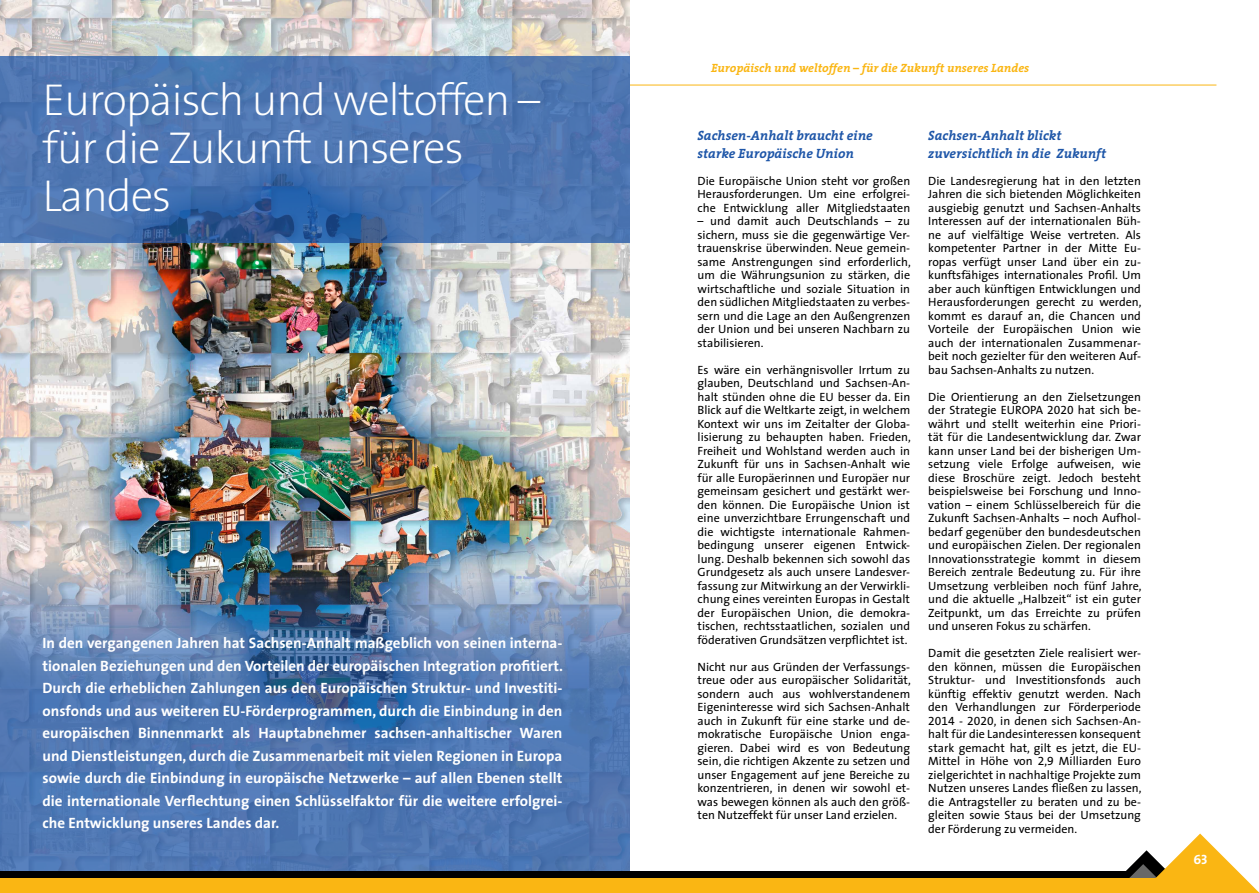
<style>
.page{position:relative;width:1259px;height:893px;background:#fff}
.page>*{position:absolute;margin:0;border:0;box-sizing:border-box;transform-origin:0 0}
.t1{font:200 45px/48px "The Sans";letter-spacing:-.03em;color:#fff}
.t2{font:700 15px/22.5px "The Sans";color:#fff;text-align:justify}
.t3{font:italic 700 13.5px/18px "The Serif";color:#1e56a8}
.t4{font:13.5px "The Sans Bold Caps";color:#fff}
.t5{font:12px/13.5px "The Sans";color:#000;text-align:justify}
.t6{font:italic 700 12px "The Serif";color:#fab613}
.s1{font-family:"The Sans Expert"}
</style>
<div class="page">
<hr style="left:43px;top:85px;width:1173px;height:1px;background:#fab613">
<img style="left:0;top:0;width:629px;height:567px">
<svg style="left:0;top:56px;width:629px;height:187px;background:#4a73b0"></svg>
<img style="left:0;top:567px;width:629px;height:304px">
<div style="left:0;top:871px;width:1221px;height:22px;background:#000"></div>
<svg style="left:1126px;top:833px;width:133px;height:60px"></svg>
<div style="left:0;top:878px;width:1221px;height:15px;background:#fab613"></div>
<h1 class="t1" style="left:43px;top:74px;width:499px">Europäisch und weltoffen – für die Zukunft unseres<br>Landes</h1>
<p class="t2" style="left:43px;top:631px;width:522px">In den vergangenen Jahren hat Sachsen-Anhalt maßgeblich von seinen interna&shy;tionalen Beziehungen und den Vorteilen der europäischen Integration profitiert.<br>Durch die erheblichen Zahlungen aus den Europäischen Struktur- und Investiti&shy;onsfonds und aus weiteren EU-Förderprogrammen, durch die Einbindung in den europäischen Binnenmarkt als Hauptabnehmer sachsen-anhaltischer Waren und Dienstleistungen, durch die Zusammenarbeit mit vielen Regionen in Europa sowie durch die Einbindung in europäische Netzwerke – auf allen Ebenen stellt die internationale Verflechtung einen Schlüsselfaktor für die weitere erfolgrei&shy;che Entwicklung unseres Landes dar.</p>
<p class="t6" style="left:711px;top:58px;width:319px">Europäisch und weltoffen – für die Zukunft unseres Landes</p>
<p class="t3" style="left:697px;top:126px;width:177px">Sachsen-Anhalt braucht eine starke Europäische Union</p>
<p class="t5" style="left:697px;top:173px;width:214px">Die Europäische U nion steht vor großen Herausforderungen. U m eine erfolgrei&shy;che Entwicklung aller Mitgliedstaaten</p>
<p class="t5" style="left:697px;top:214px;width:215px">– und damit auch Deutschlands – zu sichern, muss sie die gegenwärtige Ver&shy;trauenskrise überwinden. Neue gemein&shy;same Anstrengungen sind erforderlich, um die Währungsunion zu stärken, die wirtschaftliche und soziale Situation in den südlichen Mitgliedstaaten zu verbes&shy;sern und die Lage an den Außengrenzen der U nion und bei unseren Nachbarn zu stabilisieren.</p>
<p class="t5" style="left:697px;top:362px;width:215px">Es wäre ein verhängnisvoller Irrtum zu glauben, Deutschland und Sachsen-An&shy;halt stünden ohne die EU besser da. Ein Blick auf die Weltkarte zeigt, in welchem Kontext wir uns im Zeitalter der Globa&shy;lisierung zu behaupten haben. Frieden, Freiheit und Wohlstand werden auch in Zukunft für uns in Sachsen-Anhalt wie für alle Europäerinnen und Europäer nur gemeinsam gesichert und gestärkt wer&shy;den können. Die Europäische U nion ist eine unverzichtbare Errungenschaft und die wichtigste internationale Rahmen&shy;bedingung unserer eigenen Entwick&shy;lung. Deshalb bekennen sich sowohl das Grundgesetz als auch unsere Landesver&shy;fassung zur Mitwirkung an der Verwirkli&shy;chung eines vereinten Europas in Gestalt der Europäischen U nion, die demokra&shy;tischen, rechtsstaatlichen, sozialen und föderativen Grundsätzen verpflichtet ist.</p>
<p class="t5" style="left:697px;top:659px;width:215px">Nicht nur aus Gründen der Verfassungs&shy;treue oder aus europäischer Solidarität, sondern auch aus wohlverstandenem Eigeninteresse wird sich Sachsen-Anhalt auch in Zukunft für eine starke und de&shy;mokratische Europäische U nion enga&shy;gieren. Dabei wird es von Bedeutung sein, die richtigen Akzente zu setzen und unser Engagement auf jene Bereiche zu konzentrieren, in denen wir sowohl et&shy;was bewegen können als auch den größ&shy;ten Nutzeffekt für unser Land erzielen.</p>
<p class="t3" style="left:928px;top:126px;width:179px">Sachsen-Anhalt blickt zuversichtlich in die Zukunft</p>
<p class="t5" style="left:928px;top:173px;width:215px">Die Landesregierung hat in den letzten Jahren die sich bietenden Möglichkeiten ausgiebig genutzt und Sachsen-Anhalts Interessen auf der internationalen Büh&shy;ne auf vielfältige Weise vertreten. Als kompetenter Partner in der Mitte Eu&shy;ropas verfügt unser Land über ein zu&shy;kunftsfähiges internationales Profil. U m aber auch künftigen Entwicklungen und Herausforderungen gerecht zu werden, kommt es darauf an, die Chancen und Vorteile der Europäischen U nion wie auch der internationalen Zusammenar&shy;beit noch gezielter für den weiteren Auf&shy;bau Sachsen-Anhalts zu nutzen.</p>
<p class="t5" style="left:928px;top:389px;width:215px">Die Orientierung an den Zielsetzungen der Strategie Europa <span class="s1">2020</span> hat sich be&shy;währt und stellt weiterhin eine Priori&shy;tät für die Landesentwicklung dar. Zwar kann unser Land bei der bisherigen U m&shy;setzung viele Erfolge aufweisen, wie diese Broschüre zeigt. Jedoch besteht beispielsweise bei Forschung und Inno&shy;vation – einem Schlüsselbereich für die Zukunft Sachsen-Anhalts – noch Aufhol&shy;bedarf gegenüber den bundesdeutschen und europäischen Zielen. Der regionalen Innovationsstrategie kommt in diesem Bereich zentrale Bedeutung zu. Für ihre U msetzung verbleiben noch fünf Jahre, und die aktuelle „Halbzeit“ ist ein guter Zeitpunkt, um das Erreichte zu prüfen und unseren Fokus zu schärfen.</p>
<p class="t5" style="left:928px;top:646px;width:215px">Damit die gesetzten Ziele realisiert wer&shy;den können, müssen die Europäischen Struktur- und Investitionsfonds auch künftig effektiv genutzt werden. Nach den Verhandlungen zur Förderperiode <span class="s1">2014</span> - <span class="s1">2020</span>, in denen sich Sachsen-An&shy;halt für die Landesinteressen konsequent stark gemacht hat, gilt es jetzt, die EU-Mittel in Höhe von <span class="s1">2,9</span> Milliarden Euro zielgerichtet in nachhaltige Projekte zum Nutzen unseres Landes fließen zu lassen, die Antragsteller zu beraten und zu be&shy;gleiten sowie Staus bei der U msetzung der Förderung zu vermeiden.</p>
<p class="t4" style="left:1193px;top:848px;width:16px">63</p>
</div>
